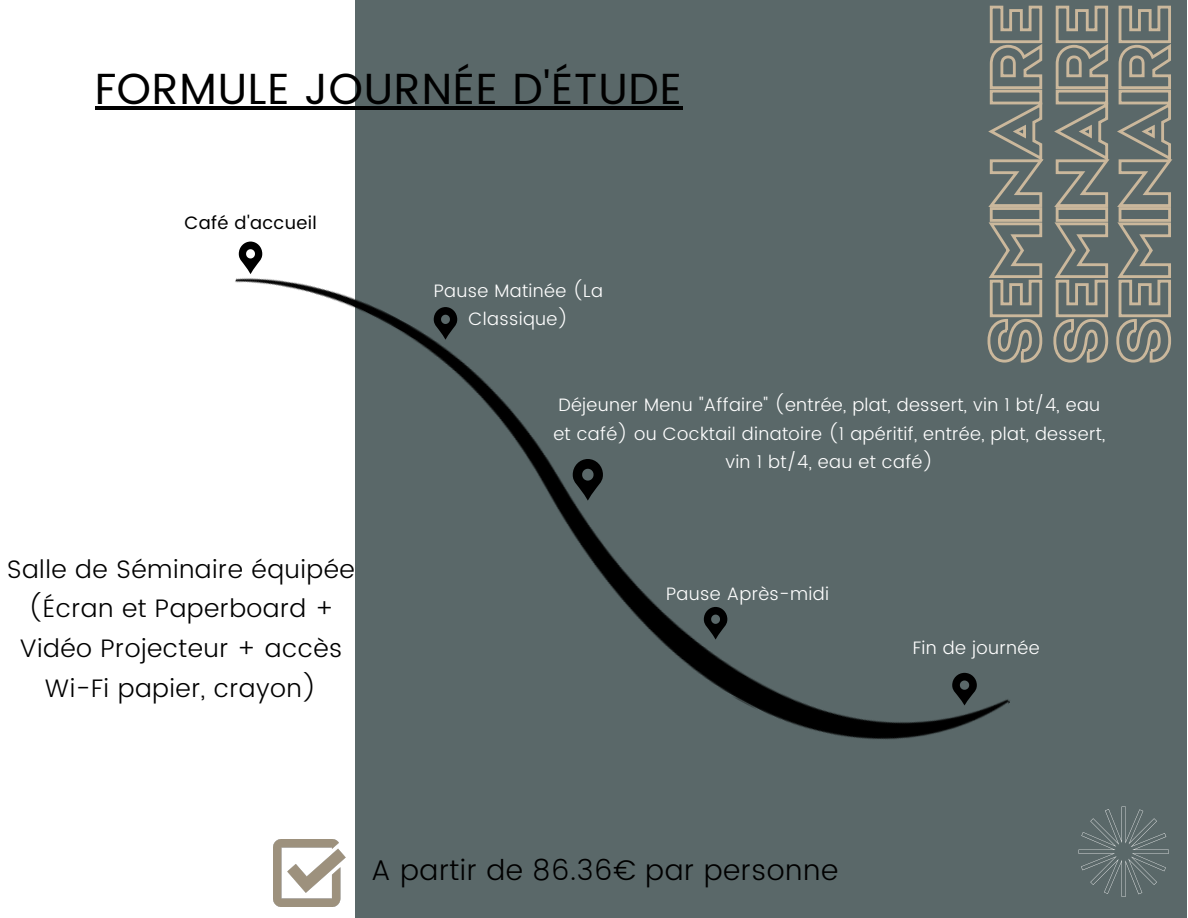
<style>
.page{position:relative;width:1188px;height:918px;background:#fff}
.page>*{position:absolute;margin:0;border:0;box-sizing:border-box;transform-origin:0 0}
.t1{font:43.5px "Poppins";letter-spacing:.02em;color:#000}
.t2{font:300 28.5px "Poppins";letter-spacing:.02em;color:#000}
.t3{font:300 25.35px/39.6px "Poppins";letter-spacing:.02em;color:#000;text-align:center}
.t4{font:300 18px/28.2px "Poppins";letter-spacing:.02em;color:#fff;text-align:center}
.t5{font:18px "Poppins";letter-spacing:.02em;color:#000}
</style>
<div class="page">
<div style="left:355px;top:0;width:831px;height:918px;background:#5a6869"></div>
<img style="left:274px;top:840px;width:72px;height:66px">
<svg style="left:1079px;top:807px;width:90px;height:90px"></svg>
<img style="left:235px;top:252px;width:775px;height:488px">
<svg style="left:573px;top:459px;width:30px;height:42px"></svg>
<svg style="left:985px;top:5px;width:188px;height:359px"></svg>
<hr style="left:95px;top:106px;width:588px;height:3px;background:#000">
<svg style="left:434px;top:307px;width:23px;height:33px"></svg>
<svg style="left:239px;top:242px;width:23px;height:32px"></svg>
<svg style="left:704px;top:607px;width:23px;height:33px"></svg>
<svg style="left:952px;top:673px;width:25px;height:32px"></svg>
<h1 class="t1" style="left:95px;top:63px;width:588px">FORMULE JOURNÉE D'ÉTUDE</h1>
<p class="t5" style="left:185px;top:212px;width:134px">Café d'accueil</p>
<h3 class="t3" style="left:7px;top:549px;width:349px">Salle de Séminaire équipée (Écran et Paperboard +<br>Vidéo Projecteur + accès<br>Wi-Fi papier, crayon)</h3>
<p class="t4" style="left:434px;top:277px;width:171px">Pause Matinée (La<br>Classique)</p>
<p class="t4" style="left:553px;top:391px;width:553px">Déjeuner Menu "Affaire" (entrée, plat, dessert, vin 1 bt/4, eau et café) ou Cocktail dinatoire (1 apéritif, entrée, plat, dessert, vin 1 bt/4, eau et café)</p>
<p class="t4" style="left:666px;top:580px;width:165px">Pause Après-midi</p>
<p class="t4" style="left:913px;top:634px;width:128px">Fin de journée</p>
<h2 class="t2" style="left:371px;top:853px;width:469px">A partir de 86.36€ par personne</h2>
</div>
